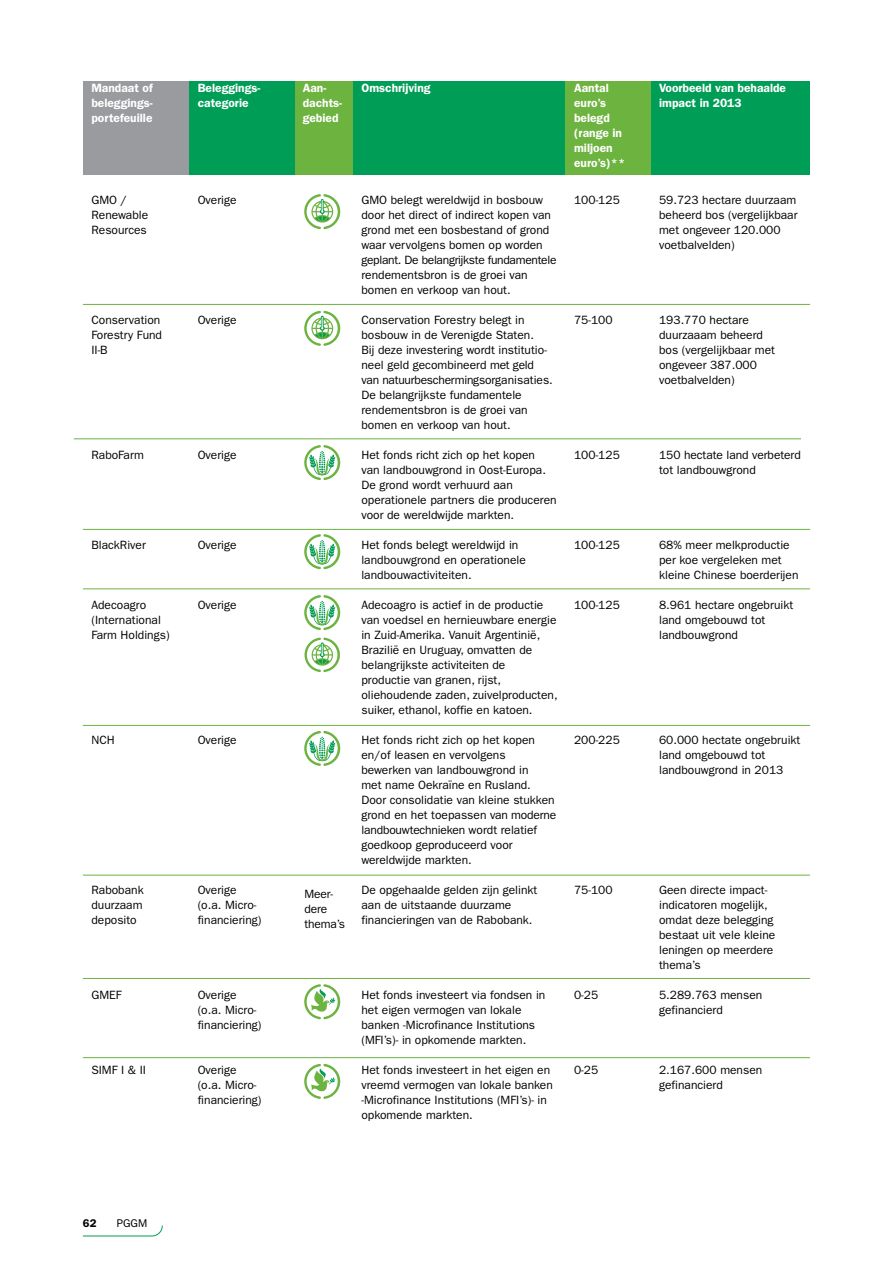
<style>
.page{position:relative;width:893px;height:1263px;background:#fff}
.page>*{position:absolute;margin:0;border:0;box-sizing:border-box;transform-origin:0 0}
.t1{font:12px/15px "ITC Franklin Gothic Std";color:#000}
.t2{font:600 12px/15px "ITC Franklin Gothic Std";color:#fff}
.t3{font:11.25px "ITC Franklin Gothic Std";color:#000}
.t4{font:600 11.25px "ITC Franklin Gothic Std";color:#000}
</style>
<div class="page">
<svg style="left:83px;top:1225px;width:80px;height:11px"></svg>
<div style="left:83px;top:81px;width:106px;height:94px;background:#999b9e"></div>
<div style="left:189px;top:81px;width:107px;height:94px;background:#009d57"></div>
<div style="left:353px;top:81px;width:213px;height:94px;background:#009d57"></div>
<div style="left:651px;top:81px;width:159px;height:94px;background:#009d57"></div>
<div style="left:566px;top:81px;width:85px;height:94px;background:#6cb33f"></div>
<div style="left:296px;top:81px;width:57px;height:94px;background:#6cb33f"></div>
<hr style="left:83px;top:304px;width:727px;height:1px;background:#6cb33f">
<hr style="left:74px;top:438px;width:727px;height:1px;background:#6cb33f">
<hr style="left:83px;top:529px;width:727px;height:1px;background:#6cb33f">
<hr style="left:83px;top:588px;width:727px;height:1px;background:#6cb33f">
<hr style="left:83px;top:725px;width:727px;height:1px;background:#6cb33f">
<hr style="left:83px;top:875px;width:727px;height:1px;background:#6cb33f">
<hr style="left:83px;top:978px;width:727px;height:1px;background:#6cb33f">
<hr style="left:83px;top:1057px;width:727px;height:1px;background:#6cb33f">
<svg style="left:304px;top:194px;width:36px;height:35px"></svg>
<svg style="left:304px;top:311px;width:36px;height:35px"></svg>
<svg style="left:304px;top:445px;width:36px;height:35px"></svg>
<svg style="left:304px;top:534px;width:36px;height:35px"></svg>
<svg style="left:304px;top:595px;width:36px;height:35px"></svg>
<svg style="left:304px;top:731px;width:36px;height:35px"></svg>
<svg style="left:304px;top:984px;width:36px;height:35px"></svg>
<svg style="left:304px;top:1064px;width:36px;height:35px"></svg>
<svg style="left:305px;top:638px;width:35px;height:34px"></svg>
<p class="t2" style="left:91px;top:80px;width:63px;text-align:justify">Mandaat of beleggings&shy;portefeuille</p>
<p class="t2" style="left:303px;top:80px;width:41px">Aan&shy;dachts&shy;gebied</p>
<p class="t2" style="left:198px;top:80px;width:64px">Beleggings&shy;categorie</p>
<p class="t2" style="left:361px;top:80px;width:71px">Omschrijving</p>
<p class="t2" style="left:574px;top:80px;width:53px">Aantal euro’s belegd (range in miljoen euro’s)**</p>
<p class="t2" style="left:659px;top:80px;width:128px">Voorbeeld van behaalde impact in 2013</p>
<p class="t1" style="left:659px;top:193px;width:140px">59.723 hectare duurzaam beheerd bos (vergelijkbaar met ongeveer 120.000 voetbalvelden)</p>
<p class="t1" style="left:91px;top:192px;width:58px">GMO /<br>Renewable<br>Resources</p>
<p class="t1" style="left:198px;top:192px;width:40px">Overige</p>
<p class="t1" style="left:361px;top:193px;width:197px">GMO belegt wereldwijd in bosbouw door het direct of indirect kopen van grond met een bosbestand of grond waar vervolgens bomen op worden geplant. De belangrijkste fundamentele rendementsbron is de groei van bomen en verkoop van hout.</p>
<p class="t1" style="left:361px;top:313px;width:193px">Conservation Forestry belegt in bosbouw in de Verenigde Staten.<br>Bij deze investering wordt institutio&shy;neel geld gecombineerd met geld van natuurbeschermingsorganisaties.<br>De belangrijkste fundamentele rendementsbron is de groei van bomen en verkoop van hout.</p>
<p class="t1" style="left:361px;top:448px;width:197px">Het fonds richt zich op het kopen<br>van landbouwgrond in Oost-Europa.<br>De grond wordt verhuurd aan operationele partners die produceren voor de wereldwijde markten.</p>
<p class="t1" style="left:361px;top:538px;width:166px">Het fonds belegt wereldwijd in landbouwgrond en operationele landbouwactiviteiten.</p>
<p class="t1" style="left:361px;top:598px;width:198px">Adecoagro is actief in de productie van voedsel en hernieuwbare energie in Zuid-Amerika. Vanuit Argentinië, Brazilië en Uruguay, omvatten de belangrijkste activiteiten de<br>productie van granen, rijst, oliehoudende zaden, zuivelproducten, suiker, ethanol, koffie en katoen.</p>
<p class="t1" style="left:361px;top:733px;width:196px">Het fonds richt zich op het kopen en/of leasen en vervolgens bewerken van landbouwgrond in<br>met name Oekraïne en Rusland.<br>Door consolidatie van kleine stukken grond en het toepassen van moderne landbouwtechnieken wordt relatief goedkoop geproduceerd voor wereldwijde markten.</p>
<p class="t1" style="left:361px;top:883px;width:177px">De opgehaalde gelden zijn gelinkt aan de uitstaande duurzame financieringen van de Rabobank.</p>
<p class="t1" style="left:574px;top:193px;width:47px">100-125</p>
<p class="t1" style="left:91px;top:312px;width:72px">Conservation<br>Forestry Fund<br>II-B</p>
<p class="t1" style="left:198px;top:312px;width:40px">Overige</p>
<p class="t1" style="left:574px;top:313px;width:40px">75-100</p>
<p class="t1" style="left:659px;top:313px;width:117px">193.770 hectare duurzaaam beheerd bos (vergelijkbaar met ongeveer 387.000 voetbalvelden)</p>
<p class="t1" style="left:198px;top:447px;width:40px">Overige</p>
<p class="t1" style="left:91px;top:447px;width:54px">RaboFarm</p>
<p class="t1" style="left:574px;top:448px;width:47px">100-125</p>
<p class="t1" style="left:659px;top:448px;width:143px">150 hectate land verbeterd tot landbouwgrond</p>
<p class="t1" style="left:198px;top:537px;width:40px">Overige</p>
<p class="t1" style="left:91px;top:537px;width:56px">BlackRiver</p>
<p class="t1" style="left:574px;top:538px;width:47px">100-125</p>
<p class="t1" style="left:659px;top:538px;width:141px">68% meer melkproductie per koe vergeleken met kleine Chinese boerderijen</p>
<p class="t1" style="left:659px;top:598px;width:136px">8.961 hectare ongebruikt land omgebouwd tot landbouwgrond</p>
<p class="t1" style="left:198px;top:597px;width:40px">Overige</p>
<p class="t1" style="left:91px;top:597px;width:80px">Adecoagro (International<br>Farm Holdings)</p>
<p class="t1" style="left:574px;top:598px;width:47px">100-125</p>
<p class="t1" style="left:91px;top:732px;width:25px">NCH</p>
<p class="t1" style="left:198px;top:732px;width:40px">Overige</p>
<p class="t1" style="left:574px;top:733px;width:47px">200-225</p>
<p class="t1" style="left:659px;top:733px;width:143px">60.000 hectate ongebruikt land omgebouwd tot landbouwgrond in 2013</p>
<p class="t1" style="left:198px;top:882px;width:65px">Overige (o.a. Micro&shy;financiering)</p>
<p class="t1" style="left:91px;top:882px;width:54px;text-align:justify">Rabobank duurzaam deposito</p>
<p class="t1" style="left:574px;top:883px;width:40px">75-100</p>
<p class="t1" style="left:659px;top:883px;width:118px">Geen directe impact-- indicatoren mogelijk, omdat deze belegging bestaat uit vele kleine leningen op meerdere thema’s</p>
<p class="t1" style="left:659px;top:988px;width:105px">5.289.763 mensen gefinancierd</p>
<p class="t1" style="left:304px;top:886px;width:42px">Meer&shy;dere thema’s</p>
<p class="t1" style="left:91px;top:987px;width:32px">GMEF</p>
<p class="t1" style="left:198px;top:987px;width:65px">Overige (o.a. Micro&shy;financiering)</p>
<p class="t1" style="left:198px;top:1062px;width:65px">Overige (o.a. Micro&shy;financiering)</p>
<p class="t1" style="left:361px;top:988px;width:185px">Het fonds investeert via fondsen in het eigen vermogen van lokale banken -Microfinance Institutions (MFI’s)- in opkomende markten.</p>
<p class="t1" style="left:361px;top:1063px;width:193px">Het fonds investeert in het eigen en vreemd vermogen van lokale banken -Microfinance Institutions (MFI’s)- in opkomende markten.</p>
<p class="t1" style="left:574px;top:988px;width:26px">0-25</p>
<p class="t1" style="left:91px;top:1062px;width:56px">SIMF I &amp; II</p>
<p class="t1" style="left:574px;top:1063px;width:26px">0-25</p>
<p class="t1" style="left:659px;top:1063px;width:105px">2.167.600 mensen gefinancierd</p>
<p class="t4" style="left:83px;top:1216px;width:15px">62</p>
<p class="t3" style="left:117px;top:1216px;width:32px">PGGM</p>
</div>
